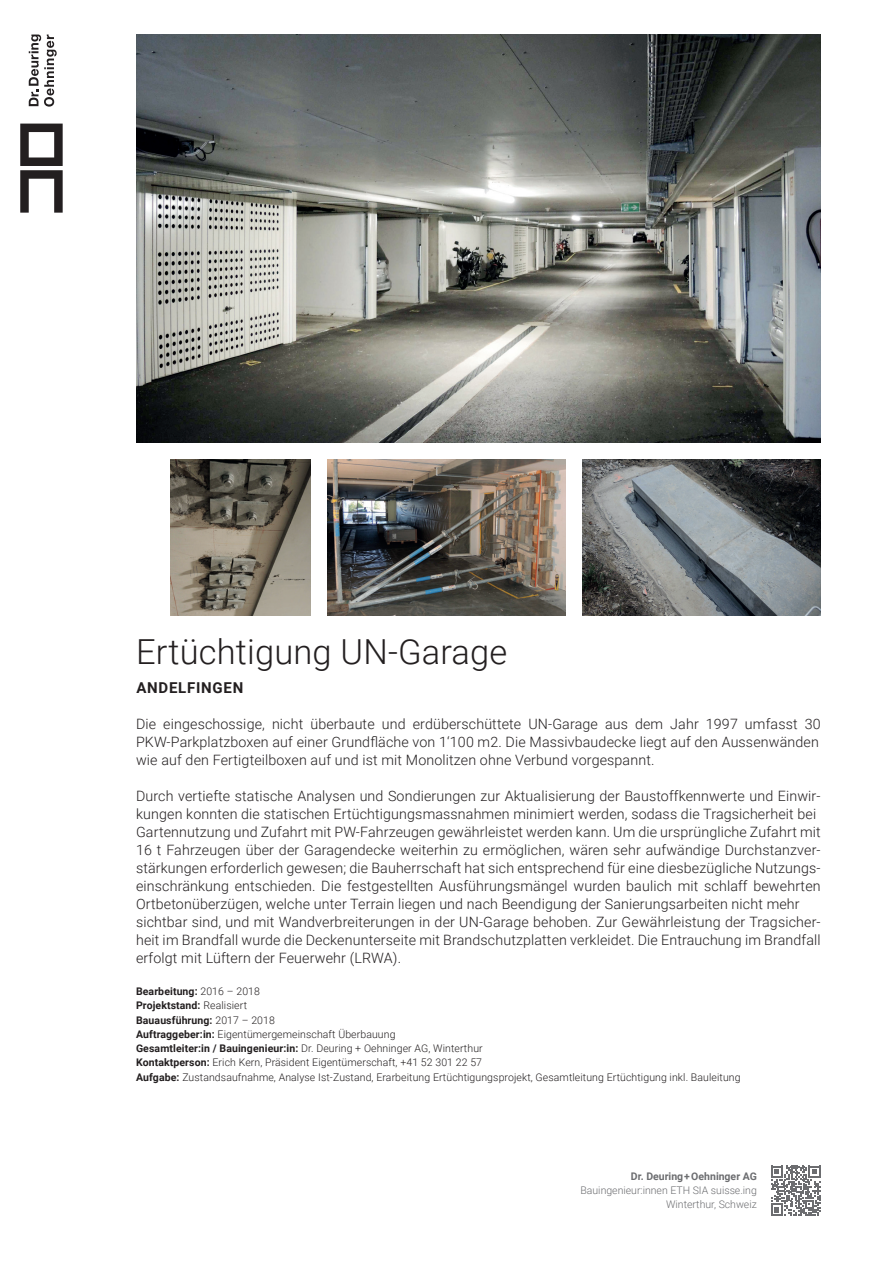
<style>
.page{position:relative;width:893px;height:1263px;background:#fff}
.page>*{position:absolute;margin:0;border:0;box-sizing:border-box;transform-origin:0 0}
.t1{font:300 34.5px "Roboto";letter-spacing:.005em;color:#231f20}
.t2{font:700 15px "Roboto";letter-spacing:.05em;color:#231f20}
.t3{font:300 14.25px/18px "Roboto";letter-spacing:.01em;color:#231f20}
.t4{font:300 10.5px "Roboto";letter-spacing:.01em;color:#231f20}
.t5{font:700 10.5px "Roboto";letter-spacing:.01em;color:#231f20}
.t6{font:300 10.5px/14.2px "Roboto";color:#6c6d70;text-align:right}
.t7{font:700 10.5px "Roboto";color:#6c6d70}
.s1{font-weight:300}
.s2{font-weight:700}
</style>
<div class="page">
<img style="left:136px;top:34px;width:685px;height:409px">
<img style="left:171px;top:459px;width:139px;height:156px">
<img style="left:583px;top:459px;width:238px;height:156px">
<img style="left:327px;top:459px;width:239px;height:156px">
<svg style="left:29px;top:35px;width:28px;height:72px"></svg>
<svg style="left:20px;top:124px;width:43px;height:89px"></svg>
<svg style="left:771px;top:1165px;width:50px;height:1px"></svg>
<svg style="left:771px;top:1166px;width:50px;height:50px"></svg>
<p class="t1" style="left:136px;top:628px;width:373px">Ertüchtigung UN-Garage</p>
<p class="t2" style="left:136px;top:677px;width:108px">ANDELFINGEN</p>
<p class="t3" style="left:136px;top:714px;width:686px">Die eingeschossige, nicht überbaute und erdüberschüttete UN-Garage aus dem Jahr 1997 umfasst 30<br>PKW-Parkplatzboxen auf einer Grundfläche von 1‘100 m2. Die Massivbaudecke liegt auf den Aussenwänden</p>
<p class="t3" style="left:136px;top:750px;width:520px">wie auf den Fertigteilboxen auf und ist mit Monolitzen ohne Verbund vorgespannt.</p>
<p class="t3" style="left:136px;top:786px;width:686px">Durch vertiefte statische Analysen und Sondierungen zur Aktualisierung der Baustoffkennwerte und Einwir&shy;kungen konnten die statischen Ertüchtigungsmassnahmen minimiert werden, sodass die Tragsicherheit bei</p>
<p class="t3" style="left:136px;top:822px;width:686px;text-align:justify">Gartennutzung und Zufahrt mit PW-Fahrzeugen gewährleistet werden kann. Um die ursprüngliche Zufahrt mit 16 t Fahrzeugen über der Garagendecke weiterhin zu ermöglichen, wären sehr aufwändige Durchstanzver&shy;stärkungen erforderlich gewesen; die Bauherrschaft hat sich entsprechend für eine diesbezügliche Nutzungs&shy;einschränkung entschieden. Die festgestellten Ausführungsmängel wurden baulich mit schlaff bewehrten Ortbetonüberzügen, welche unter Terrain liegen und nach Beendigung der Sanierungsarbeiten nicht mehr</p>
<p class="t3" style="left:136px;top:912px;width:686px">sichtbar sind, und mit Wandverbreiterungen in der UN-Garage behoben. Zur Gewährleistung der Tragsicher&shy;heit im Brandfall wurde die Deckenunterseite mit Brandschutzplatten verkleidet. Die Entrauchung im Brandfall</p>
<p class="t3" style="left:136px;top:948px;width:267px">erfolgt mit Lüftern der Feuerwehr (LRWA).</p>
<p class="t5" style="left:136px;top:984px;width:125px">Bearbeitung: <span class="s1">2016 – 2018</span></p>
<p class="t5" style="left:136px;top:998px;width:112px">Projektstand: <span class="s1">Realisiert</span></p>
<p class="t5" style="left:136px;top:1012px;width:140px">Bauausführung: <span class="s1">2017 – 2018</span></p>
<p class="t4" style="left:136px;top:1027px;width:261px"><span class="s2">Auftraggeber:in:</span> Eigentümergemeinschaft Überbauung</p>
<p class="t4" style="left:136px;top:1041px;width:348px"><span class="s2">Gesamtleiter:in / Bauingenieur:in:</span> Dr. Deuring + Oehninger AG, Winterthur</p>
<p class="t4" style="left:136px;top:1055px;width:348px"><span class="s2">Kontaktperson:</span> Erich Kern, Präsident Eigentümerschaft, +41 52 301 22 57</p>
<p class="t4" style="left:136px;top:1069px;width:606px"><span class="s2">Aufgabe:</span> Zustandsaufnahme, Analyse Ist-Zustand, Erarbeitung Ertüchtigungsprojekt, Gesamtleitung Ertüchtigung inkl. Bauleitung</p>
<p class="t7" style="left:631px;top:1169px;width:127px">Dr. Deuring+Oehninger AG</p>
<p class="t6" style="left:580px;top:1183px;width:178px">Bauingenieur:innen ETH SIA suisse.ing<br>Winterthur, Schweiz</p>
</div>
